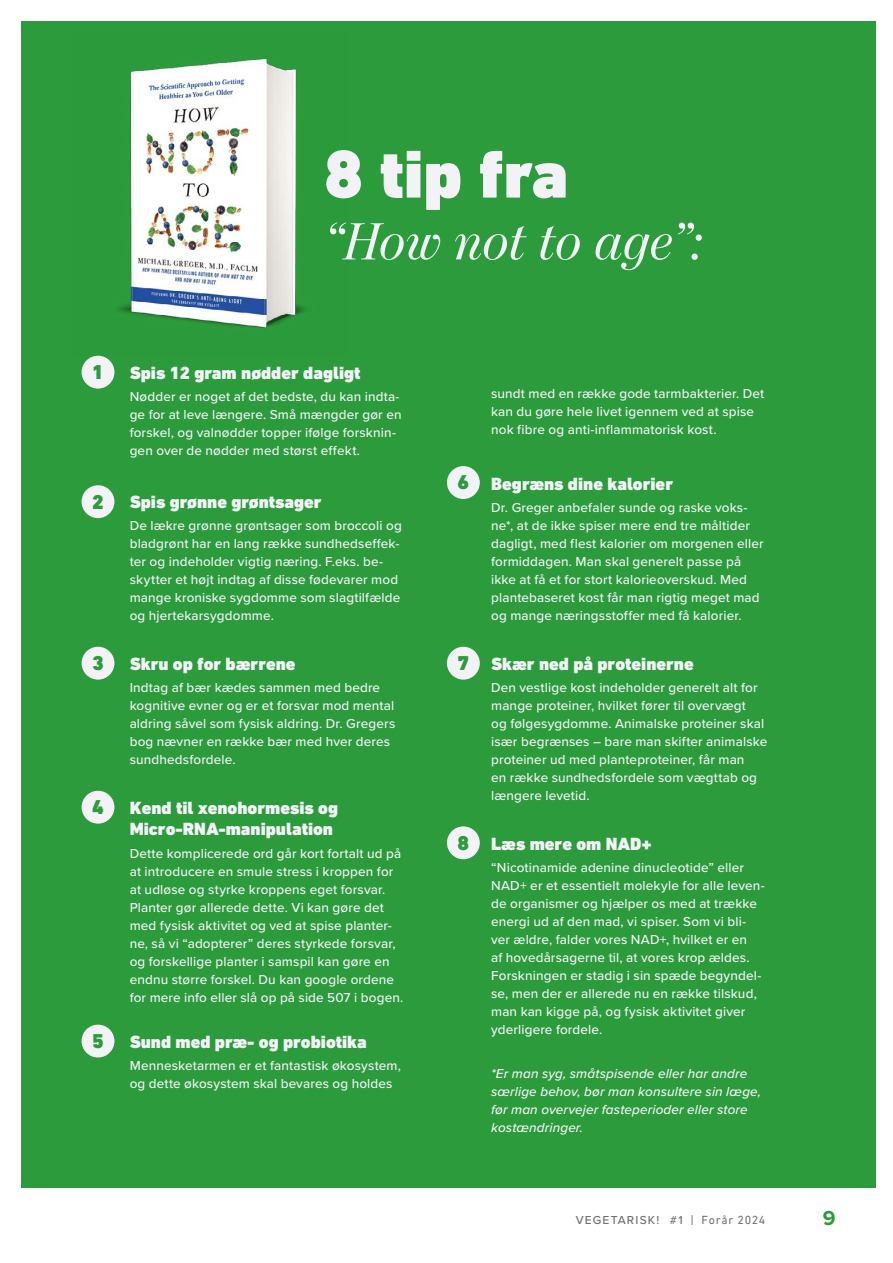
<style>
.page{position:relative;width:893px;height:1263px;background:#fff}
.page>*{position:absolute;margin:0;border:0;box-sizing:border-box;transform-origin:0 0}
.t1{font:900 68.7px "DIN Next W1 G";color:#f2f2f7}
.t2{font:italic 51.45px "Moderno FB";letter-spacing:.02em;color:#f2f2f7}
.t3{font:700 21px "Proxima Nova";color:#2b9b3b}
.t4{font:900 20.4px "DIN Next CYR";color:#2b9b3b}
.t5{font:900 18px/21.6px "DIN Next W1 G";color:#f2f2f7}
.t6{font:500 13.5px/18px "Proxima Nova";letter-spacing:.01em;color:#f2f2f7}
.t7{font:italic 500 13.5px/18px "Proxima Nova";letter-spacing:.01em;color:#f2f2f7}
.t8{font:500 12px "Proxima Nova";letter-spacing:.095em;color:#707072}
.s1{font-family:"DIN Next LT Pro";font-weight:400}
</style>
<div class="page">
<div style="left:21px;top:21px;width:855px;height:1167px;background:#2b9b3b"></div>
<div style="left:82px;top:356px;width:32px;height:33px;background:#f2f2f7;border-radius:50%"></div>
<div style="left:82px;top:485px;width:32px;height:33px;background:#f2f2f7;border-radius:50%"></div>
<div style="left:82px;top:647px;width:32px;height:33px;background:#f2f2f7;border-radius:50%"></div>
<div style="left:82px;top:791px;width:32px;height:33px;background:#f2f2f7;border-radius:50%"></div>
<div style="left:82px;top:1025px;width:32px;height:32px;background:#f2f2f7;border-radius:50%"></div>
<div style="left:447px;top:466px;width:33px;height:33px;background:#f2f2f7;border-radius:50%"></div>
<div style="left:447px;top:647px;width:33px;height:33px;background:#f2f2f7;border-radius:50%"></div>
<div style="left:447px;top:826px;width:33px;height:33px;background:#f2f2f7;border-radius:50%"></div>
<img style="left:95px;top:58px;width:211px;height:298px">
<h1 class="t1" style="left:324px;top:133px;width:246px">8 tip fra</h1>
<h2 class="t2" style="left:324px;top:213px;width:382px">“How not to age”:</h2>
<h3 class="t4" style="left:92px;top:360px;width:13px">1</h3>
<h3 class="t4" style="left:92px;top:489px;width:13px">2</h3>
<h3 class="t4" style="left:92px;top:651px;width:13px">3</h3>
<h3 class="t4" style="left:92px;top:795px;width:13px">4</h3>
<h3 class="t4" style="left:92px;top:1028px;width:13px">5</h3>
<h3 class="t5" style="left:130px;top:362px;width:232px">Spis 12 gram nødder dagligt</h3>
<p class="t6" style="left:130px;top:387px;width:273px">Nødder er noget af det bedste, du kan indta&shy;ge for at leve længere. Små mængder gør en forskel, og valnødder topper ifølge forsknin&shy;gen over de nødder med størst effekt.</p>
<h3 class="t5" style="left:130px;top:491px;width:194px">Spis grønne grøntsager</h3>
<p class="t6" style="left:130px;top:516px;width:274px">De lækre grønne grøntsager som broccoli og bladgrønt har en lang række sundhedseffek&shy;ter og indeholder vigtig næring. F.eks. be&shy;skytter et højt indtag af disse fødevarer mod mange kroniske sygdomme som slagtilfælde og hjertekarsygdomme.</p>
<h3 class="t5" style="left:130px;top:653px;width:167px">Skru op for bærrene</h3>
<p class="t6" style="left:130px;top:678px;width:267px">Indtag af bær kædes sammen med bedre kognitive evner og er et forsvar mod mental aldring såvel som fysisk aldring. Dr. Gregers bog nævner en række bær med hver deres sundhedsfordele.</p>
<h3 class="t5" style="left:130px;top:797px;width:210px">Kend til xenohormesis og<br>Micro-RNA-manipulation</h3>
<p class="t6" style="left:130px;top:843px;width:275px">Dette komplicerede ord går kort fortalt ud på at introducere en smule stress i kroppen for at udløse og styrke kroppens eget forsvar.<br>Planter gør allerede dette. Vi kan gøre det med fysisk aktivitet og ved at spise planter&shy;ne, så vi “adopterer” deres styrkede forsvar, og forskellige planter i samspil kan gøre en endnu større forskel. Du kan google ordene for mere info eller slå op på side 507 i bogen.</p>
<h3 class="t5" style="left:130px;top:1031px;width:239px">Sund med præ- og probiotika</h3>
<p class="t6" style="left:130px;top:1056px;width:273px">Mennesketarmen er et fantastisk økosystem, og dette økosystem skal bevares og holdes</p>
<h3 class="t4" style="left:458px;top:470px;width:13px">6</h3>
<h3 class="t4" style="left:458px;top:651px;width:13px">7</h3>
<h3 class="t4" style="left:458px;top:830px;width:13px">8</h3>
<p class="t6" style="left:491px;top:384px;width:275px">sundt med en række gode tarmbakterier. Det kan du gøre hele livet igennem ved at spise nok fibre og anti-inflammatorisk kost.</p>
<h3 class="t5" style="left:491px;top:473px;width:183px">Begræns dine kalorier</h3>
<p class="t6" style="left:491px;top:498px;width:274px">Dr. Greger anbefaler sunde og raske voks&shy;ne*, at de ikke spiser mere end tre måltider dagligt, med flest kalorier om morgenen eller formiddagen. Man skal generelt passe på ikke at få et for stort kalorieoverskud. Med plantebaseret kost får man rigtig meget mad og mange næringsstoffer med få kalorier.</p>
<h3 class="t5" style="left:491px;top:653px;width:204px">Skær ned på proteinerne</h3>
<p class="t6" style="left:491px;top:678px;width:278px">Den vestlige kost indeholder generelt alt for mange proteiner, hvilket fører til overvægt<br>og følgesygdomme. Animalske proteiner skal især begrænses – bare man skifter animalske proteiner ud med planteproteiner, får man<br>en række sundhedsfordele som vægttab og længere levetid.</p>
<h3 class="t5" style="left:491px;top:833px;width:162px">Læs mere om NAD+</h3>
<p class="t6" style="left:491px;top:858px;width:275px">“Nicotinamide adenine dinucleotide” eller NAD+ er et essentielt molekyle for alle leven&shy;de organismer og hjælper os med at trække energi ud af den mad, vi spiser. Som vi bli&shy;ver ældre, falder vores NAD+, hvilket er en<br>af hovedårsagerne til, at vores krop ældes.<br>Forskningen er stadig i sin spæde begyndel&shy;se, men der er allerede nu en række tilskud, man kan kigge på, og fysisk aktivitet giver yderligere fordele.</p>
<p class="t7" style="left:491px;top:1064px;width:271px">*Er man syg, småtspisende eller har andre særlige behov, bør man konsultere sin læge, før man overvejer fasteperioder eller store kostændringer.</p>
<p class="t8" style="left:576px;top:1211px;width:191px">VEGETARISK! #1 <span class="s1">| Forår 2024</span></p>
<h3 class="t3" style="left:823px;top:1202px;width:14px">9</h3>
</div>
